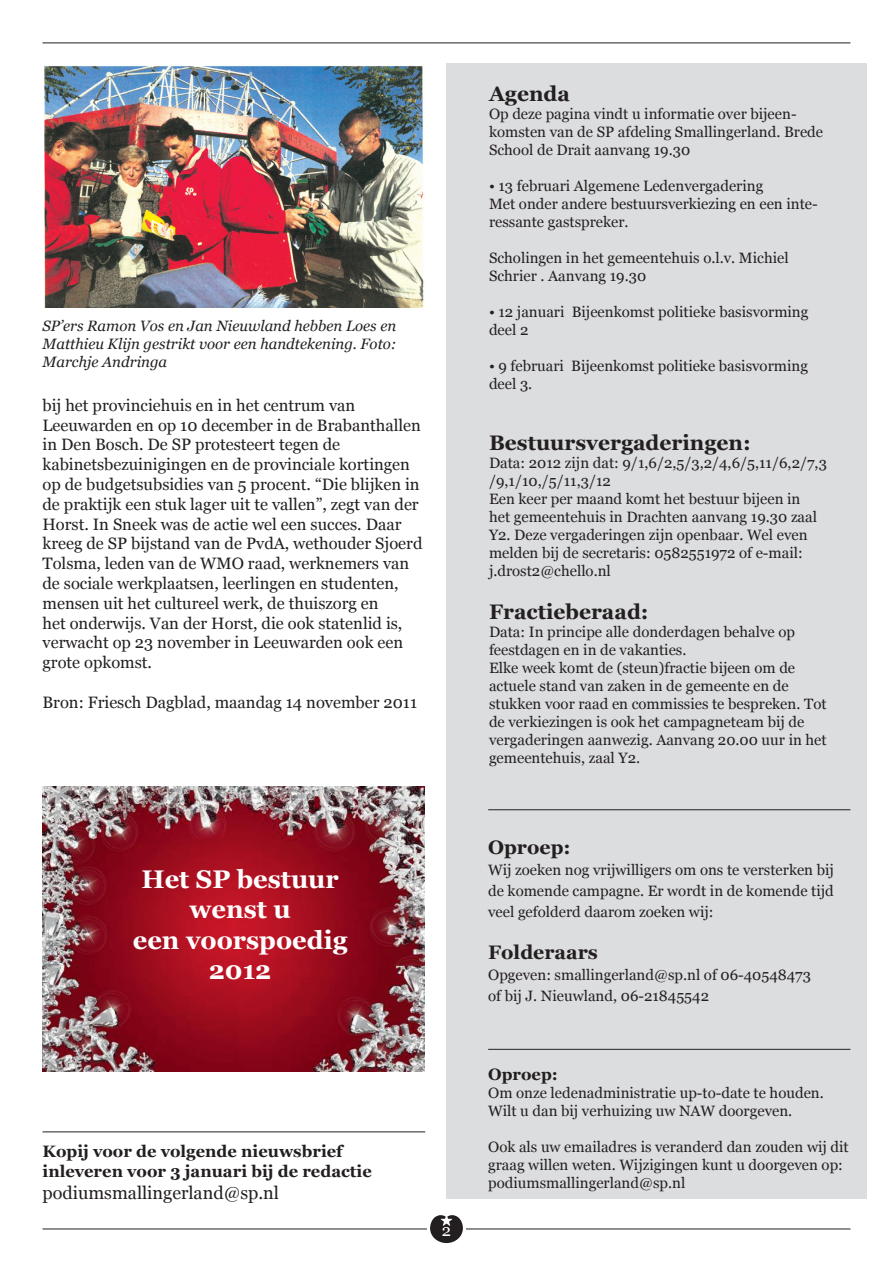
<style>
.page{position:relative;width:893px;height:1263px;background:#fff}
.page>*{position:absolute;margin:0;border:0;box-sizing:border-box;transform-origin:0 0}
.t1{font:700 25.5px/30.6px "Georgia";color:#fff;text-align:center}
.t2{font:700 21px "Georgia";color:#231f20}
.t3{font:700 19.5px "Georgia";color:#231f20}
.t4{font:18px "Georgia";color:#231f20}
.t5{font:16.5px/19.8px "Georgia";color:#231f20}
.t6{font:700 16.5px/19.8px "Georgia";color:#231f20}
.t7{font:16.5px "Georgia";color:#fff}
.t8{font:15px/18px "Georgia";color:#231f20}
.t9{font:italic 15px/18px "Georgia";color:#231f20;text-align:justify}
</style>
<div class="page">
<hr style="left:43px;top:43px;width:807px;height:1px;background:#231f20">
<hr style="left:43px;top:1228px;width:807px;height:1px;background:#231f20">
<div style="left:427px;top:1214px;width:39px;height:30px;background:#fff"></div>
<svg style="left:430px;top:1215px;width:33px;height:28px"></svg>
<div style="left:446px;top:64px;width:421px;height:1135px;background:#dcdddf"></div>
<hr style="left:488px;top:1049px;width:362px;height:1px;background:#231f20">
<hr style="left:488px;top:809px;width:362px;height:1px;background:#231f20">
<hr style="left:43px;top:1131px;width:382px;height:1px;background:#231f20">
<img style="left:44px;top:66px;width:380px;height:242px">
<img style="left:43px;top:787px;width:381px;height:284px">
<p class="t9" style="left:43px;top:317px;width:356px">SP’ers Ramon Vos en Jan Nieuwland hebben Loes en Matthieu Klijn gestrikt voor een handtekening. Foto:<br>Marchje Andringa</p>
<p class="t5" style="left:43px;top:396px;width:381px">bij het provinciehuis en in het centrum van Leeuwarden en op 10 december in de Brabanthallen in Den Bosch. De SP protesteert tegen de kabinetsbezuinigingen en de provinciale kortingen op de budgetsubsidies van 5 procent. “Die blijken in de praktijk een stuk lager uit te vallen”, zegt van der Horst. In Sneek was de actie wel een succes. Daar kreeg de SP bijstand van de PvdA, wethouder Sjoerd Tolsma, leden van de WMO raad, werknemers van de sociale werkplaatsen, leerlingen en studenten, mensen uit het cultureel werk, de thuiszorg en<br>het onderwijs. Van der Horst, die ook statenlid is, verwacht op 23 november in Leeuwarden ook een grote opkomst.</p>
<p class="t5" style="left:43px;top:693px;width:376px">Bron: Friesch Dagblad, maandag 14 november 2011</p>
<h1 class="t1" style="left:133px;top:863px;width:216px">Het SP bestuur wenst u<br>een voorspoedig<br>2012</h1>
<p class="t6" style="left:43px;top:1141px;width:331px">Kopij voor de volgende nieuwsbrief inleveren voor 3 januari bij de redactie</p>
<p class="t4" style="left:43px;top:1181px;width:238px">podiumsmallingerland@sp.nl</p>
<p class="t7" style="left:442px;top:1221px;width:11px">2</p>
<h2 class="t2" style="left:489px;top:80px;width:82px">Agenda</h2>
<p class="t8" style="left:489px;top:105px;width:336px">Op deze pagina vindt u informatie over bijeen&shy;komsten van de SP afdeling Smallingerland. Brede<br>School de Drait aanvang 19.30</p>
<p class="t8" style="left:489px;top:177px;width:330px">• 13 februari Algemene Ledenvergadering<br>Met onder andere bestuursverkiezing en een inte&shy;ressante gastspreker.</p>
<p class="t8" style="left:489px;top:249px;width:301px">Scholingen in het gemeentehuis o.l.v. Michiel<br>Schrier . Aanvang 19.30</p>
<p class="t8" style="left:489px;top:303px;width:321px">• 12 januari Bijeenkomst politieke basisvorming deel 2</p>
<p class="t8" style="left:489px;top:357px;width:320px">• 9 februari Bijeenkomst politieke basisvorming deel 3.</p>
<h2 class="t2" style="left:489px;top:429px;width:263px">Bestuursvergaderingen:</h2>
<p class="t8" style="left:489px;top:454px;width:339px">Data: 2012 zijn dat: 9/1,6/2,5/3,2/4,6/5,11/6,2/7,3 /9,1/10,/5/11,3/12<br>Een keer per maand komt het bestuur bijeen in<br>het gemeentehuis in Drachten aanvang 19.30 zaal Y2. Deze vergaderingen zijn openbaar. Wel even melden bij de secretaris: 0582551972 of e-mail: j.drost2@chello.nl</p>
<h2 class="t2" style="left:489px;top:599px;width:161px">Fractieberaad:</h2>
<p class="t8" style="left:489px;top:623px;width:339px">Data: In principe alle donderdagen behalve op feestdagen en in de vakanties.<br>Elke week komt de (steun)fractie bijeen om de actuele stand van zaken in de gemeente en de stukken voor raad en commissies te bespreken. Tot de verkiezingen is ook het campagneteam bij de vergaderingen aanwezig. Aanvang 20.00 uur in het gemeentehuis, zaal Y2.</p>
<h3 class="t3" style="left:488px;top:835px;width:84px">Oproep:</h3>
<p class="t8" style="left:488px;top:859px;width:347px;line-height:21px;text-align:justify">Wij zoeken nog vrijwilligers om ons te versterken bij de komende campagne. Er wordt in de komende tijd veel gefolderd daarom zoeken wij:</p>
<h3 class="t3" style="left:488px;top:940px;width:111px">Folderaars</h3>
<p class="t8" style="left:488px;top:964px;width:324px;line-height:21px">Opgeven: smallingerland@sp.nl of 06-40548473 of bij J. Nieuwland, 06-21845542</p>
<p class="t6" style="left:488px;top:1064px;width:71px">Oproep:</p>
<p class="t8" style="left:488px;top:1084px;width:337px">Om onze ledenadministratie up-to-date te houden.<br>Wilt u dan bij verhuizing uw NAW doorgeven.</p>
<p class="t8" style="left:488px;top:1138px;width:362px">Ook als uw emailadres is veranderd dan zouden wij dit graag willen weten. Wijzigingen kunt u doorgeven op: podiumsmallingerland@sp.nl</p>
</div>
